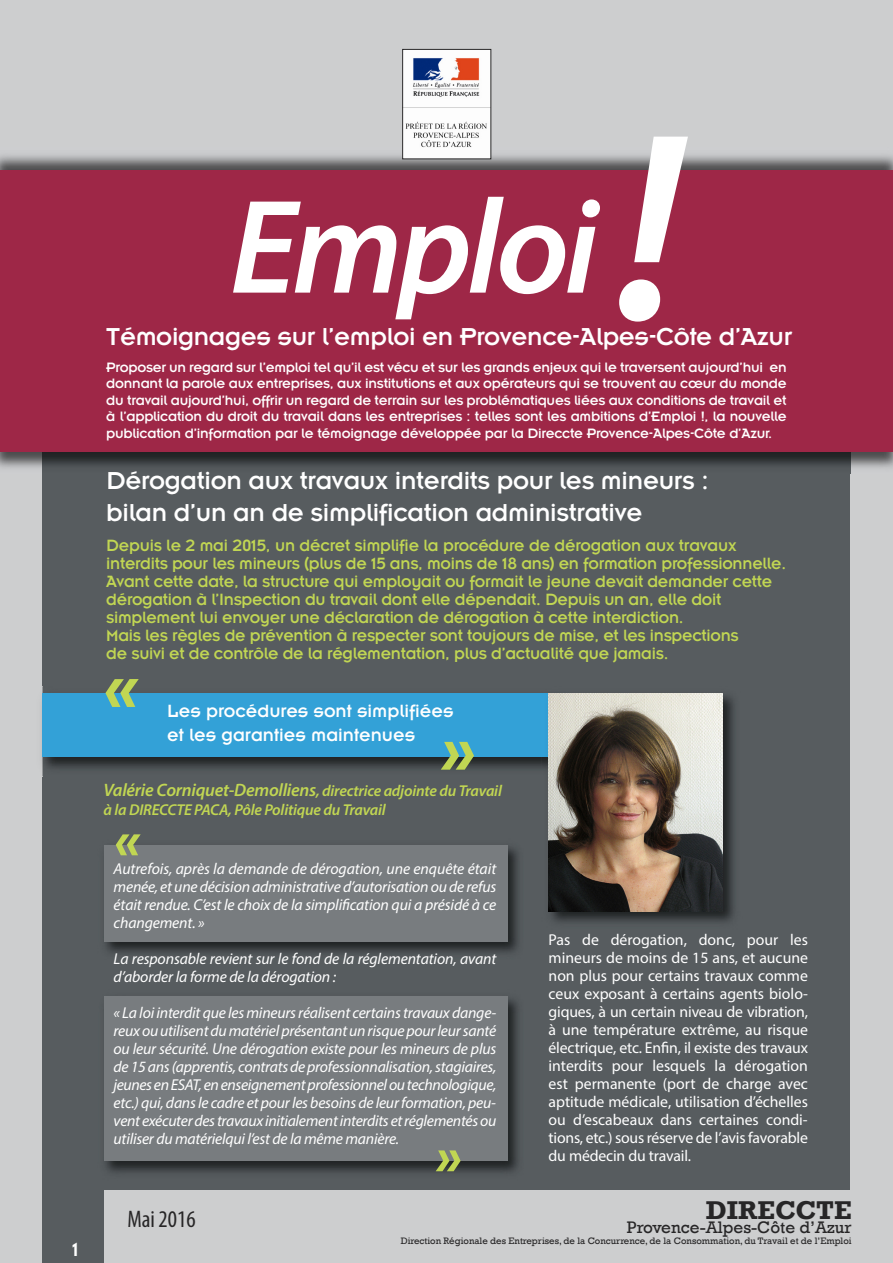
<style>
.page{position:relative;width:893px;height:1263px;background:#fff}
.page>*{position:absolute;margin:0;border:0;box-sizing:border-box;transform-origin:0 0}
.t1{font:italic 600 270px "Myriad Pro";color:#fff}
.t2{font:italic 600 135px "Myriad Pro";letter-spacing:-.035em;color:#fff}
.t3{font:italic 900 72px "Myriad Pro";color:#c1d653}
.t4{font:italic 900 54px "Myriad Pro";color:#c1d653}
.t5{font:27px/32.4px "Insignia";letter-spacing:-.01em;color:#fff}
.t6{font:27px "Insignia A";letter-spacing:-.015em;color:#fff}
.t7{font:700 26.4px "Rockwell";color:#272627}
.t8{font:condensed 24px "Myriad Pro";color:#272627}
.t9{font:21px "Insignia";color:#fff}
.t10{font:19.5px/23.4px "Insignia A";color:#fff}
.t11{font:18px/18px "Insignia";letter-spacing:-.015em;color:#c1d653}
.t12{font:17.1px "Rockwell";color:#272627}
.t13{font:italic 15.75px/18px "Myriad Pro";letter-spacing:-.01em;color:#fff;text-align:justify}
.t14{font:15.75px/18px "Myriad Pro";letter-spacing:-.015em;color:#fff;text-align:justify}
.t15{font:italic 600 15.75px/20px "Myriad Pro";letter-spacing:-.015em;color:#c1d653}
.t16{font:15px/16.5px "Insignia";letter-spacing:-.015em;color:#fff;text-align:justify}
.t17{font:9.6px "Rockwell";color:#272627}
.s1{font-size:18px}
</style>
<div class="page">
<div style="left:0;top:0;width:893px;height:309px;background:#cdcecf"></div>
<div style="left:0;top:418px;width:893px;height:845px;background:#cdcecf"></div>
<div style="left:43px;top:170px;width:807px;height:1093px;background:#575c5f"></div>
<img style="left:0;top:451px;width:893px;height:22px">
<div style="left:0;top:170px;width:893px;height:281px;background:#9e2747"></div>
<img style="left:104px;top:847px;width:415px;height:106px">
<div style="left:104px;top:845px;width:404px;height:96px;background:#787c7f"></div>
<div style="left:104px;top:996px;width:404px;height:165px;background:#787c7f"></div>
<img style="left:404px;top:51px;width:85px;height:106px">
<div style="left:402px;top:49px;width:89px;height:110px;border:1px solid #272627"></div>
<div style="left:105px;top:1191px;width:786px;height:72px;background:#cdcecf"></div>
<img style="left:42px;top:686px;width:499px;height:90px">
<div style="left:43px;top:693px;width:506px;height:64px;background:#33a1d7"></div>
<img style="left:548px;top:695px;width:186px;height:227px">
<img style="left:548px;top:693px;width:175px;height:218px">
<h3 class="t9" style="left:72px;top:1243px;width:8px">1</h3>
<h1 class="t1" style="left:614px;top:127px;width:70px">!</h1>
<h2 class="t2" style="left:230px;top:197px;width:370px">Emploi</h2>
<h3 class="t6" style="left:106px;top:328px;width:687px">Témoignages sur l’emploi en Provence-Alpes-Côte d’Azur</h3>
<p class="t16" style="left:106px;top:360px;width:682px">Proposer un regard sur l’emploi tel qu’il est vécu et sur les grands enjeux qui le traversent aujourd’hui en donnant la parole aux entreprises, aux institutions et aux opérateurs qui se trouvent au cœur du monde du travail aujourd’hui, offrir un regard de terrain sur les problématiques liées aux conditions de travail et à l’application du droit du travail dans les entreprises : telles sont les ambitions d’Emploi !, la nouvelle publication d’information par le témoignage développée par la Direccte Provence-Alpes-Côte d’Azur.</p>
<h3 class="t5" style="left:106px;top:467px;width:604px">Dérogation aux travaux interdits pour les mineurs : bilan d’un an de simplification administrative</h3>
<p class="t11" style="left:106px;top:538px;width:681px">Depuis le 2 mai 2015, un décret simplifie la procédure de dérogation aux travaux interdits pour les mineurs (plus de 15 ans, moins de 18 ans) en formation professionnelle.<br>Avant cette date, la structure qui employait ou formait le jeune devait demander cette dérogation à l’Inspection du travail dont elle dépendait. Depuis un an, elle doit simplement lui envoyer une déclaration de dérogation à cette interdiction.<br>Mais les règles de prévention à respecter sont toujours de mise, et les inspections<br>de suivi et de contrôle de la réglementation, plus d’actualité que jamais.</p>
<h3 class="t3" style="left:104px;top:660px;width:36px">«</h3>
<p class="t10" style="left:167px;top:701px;width:288px">Les procédures sont simplifiées et les garanties maintenues</p>
<h3 class="t3" style="left:440px;top:723px;width:36px">»</h3>
<p class="t15" style="left:104px;top:781px;width:400px"><span class="s1">Valérie Corniquet-Demolliens</span>, directrice adjointe du Travail à la DIRECCTE PACA, Pôle Politique du Travail</p>
<h3 class="t4" style="left:115px;top:820px;width:28px">«</h3>
<p class="t13" style="left:114px;top:860px;width:384px">Autrefois, après la demande de dérogation, une enquête était menée, et une décisionadministrative d’autorisationou de refus était rendue. C’est le choix de la simplification qui a présidé à ce changement. »</p>
<p class="t13" style="left:114px;top:950px;width:384px">La responsable revient sur le fond de la réglementation, avant d’aborder la forme de la dérogation :</p>
<p class="t13" style="left:114px;top:1004px;width:384px">« La loi interdit que les mineursréalisent certainstravaux dange&shy;reuxouutilisentdumatérielprésentantunrisquepourleursanté ou leur sécurité. Une dérogation existe pour les mineurs de plus de15ans(apprentis, contratsdeprofessionnalisation,stagiaires, jeunes enESAT, enenseignementprofessionneloutechnologique, etc.) qui, dansle cadre et pourles besoins de leurformation, peu&shy;vent exécuterdestravaux initialementinterdits etréglementésou utiliser du matérielqui l’est de la même manière.</p>
<h3 class="t4" style="left:435px;top:1136px;width:28px">»</h3>
<p class="t14" style="left:549px;top:932px;width:261px">Pas de dérogation, donc, pour les mineurs de moins de 15 ans, et aucune non plus pour certains travaux comme ceux exposant à certains agents biolo&shy;giques, à un certain niveau de vibration, à une température extrême, au risque électrique, etc. Enfin, il existe des travaux interdits pour lesquels la dérogation est permanente (port de charge avec aptitude médicale, utilisation d’échelles ou d’escabeaux dans certaines condi&shy;tions, etc.) sous réserve de l’avis favorable du médecin du travail.</p>
<h3 class="t8" style="left:127px;top:1210px;width:70px">Mai 2016</h3>
<h3 class="t7" style="left:706px;top:1194px;width:147px">DIRECCTE</h3>
<p class="t12" style="left:627px;top:1217px;width:226px">Provence-Alpes-Côte d’Azur</p>
<p class="t17" style="left:401px;top:1235px;width:452px">Direction Régionale des Entreprises, de la Concurrence, de la Consommation, du Travail et de l’Emploi</p>
</div>
